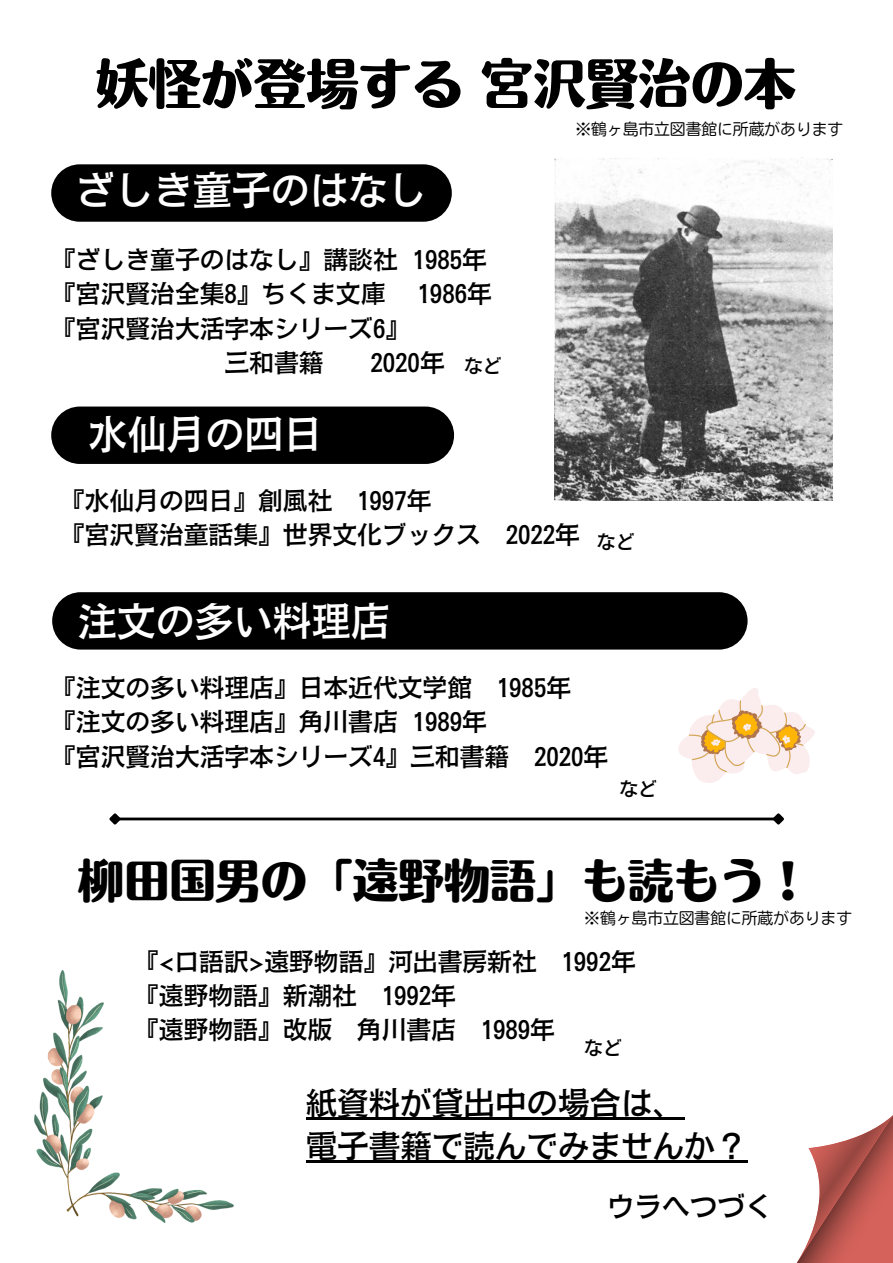
<style>
.page{position:relative;width:893px;height:1263px;background:#fff}
.page>*{position:absolute;margin:0;border:0;box-sizing:border-box;transform-origin:0 0}
.t1{font:52.57px "Motoya Ma Aporo Std W8";color:#000}
.t2{font:45.83px "Motoya Ma Aporo Std W8";color:#000}
.t3{font:39px "Motoya Tohitsu Std W4";color:#fff}
.t4{font:31.5px/43.7px "Motoya Tohitsu Std W4";color:#000}
.t5{font:27.67px "Motoya Tohitsu Std W4";color:#000}
.t6{font:24.75px/34.3px "Motoya Tohitsu Std W4";color:#000}
.t7{font:18.98px "Motoya Tohitsu Std W4";color:#000}
.t8{font:15.75px "Nud Motoya Maru Std W2 b";color:#000}
</style>
<div class="page">
<img style="left:554px;top:157px;width:278px;height:344px">
<img style="left:35px;top:970px;width:198px;height:253px">
<svg style="left:679px;top:688px;width:136px;height:95px"></svg>
<div style="left:51px;top:164px;width:401px;height:58px;background:#000;border-radius:29px"></div>
<div style="left:51px;top:407px;width:403px;height:57px;background:#000;border-radius:29px"></div>
<div style="left:52px;top:592px;width:695px;height:57px;background:#000;border-radius:29px"></div>
<svg style="left:796px;top:1115px;width:97px;height:148px"></svg>
<hr style="left:306px;top:1117px;width:378px;height:2px;background:#000">
<hr style="left:306px;top:1160px;width:441px;height:3px;background:#000">
<hr style="left:118px;top:817px;width:657px;height:3px;background:#000">
<svg style="left:109px;top:813px;width:14px;height:12px"></svg>
<svg style="left:770px;top:813px;width:14px;height:12px"></svg>
<h1 class="t1" style="left:96px;top:57px;width:701px">妖怪が登場する宮沢賢治の本</h1>
<h3 class="t3" style="left:76px;top:170px;width:352px">ざしき童子のはなし</h3>
<p class="t6" style="left:51px;top:242px;width:437px">『ざしき童子のはなし』講談社 1985年『宮沢賢治全集8』ちくま文庫</p>
<p class="t6" style="left:417px;top:277px;width:76px">1986年</p>
<p class="t6" style="left:224px;top:311px;width:187px;text-indent:-173px">『宮沢賢治大活字本シリーズ6』三和書籍</p>
<p class="t6" style="left:370px;top:345px;width:76px">2020年</p>
<h3 class="t3" style="left:88px;top:414px;width:224px">水仙月の四日</h3>
<p class="t7" style="left:464px;top:357px;width:39px">など</p>
<p class="t8" style="left:575px;top:121px;width:269px">※鶴ヶ島市立図書館に所蔵があります</p>
<p class="t6" style="left:60px;top:484px;width:521px">『水仙月の四日』創風社 1997年<br>『宮沢賢治童話集』世界文化ブックス 2022年</p>
<p class="t7" style="left:597px;top:532px;width:39px">など</p>
<h3 class="t3" style="left:78px;top:601px;width:313px">注文の多い料理店</h3>
<p class="t6" style="left:51px;top:670px;width:558px">『注文の多い料理店』日本近代文学館 1985年<br>『注文の多い料理店』角川書店 1989年<br>『宮沢賢治大活字本シリーズ4』三和書籍 2020年</p>
<p class="t7" style="left:619px;top:779px;width:39px">など</p>
<h2 class="t2" style="left:78px;top:858px;width:734px">柳田国男の「遠野物語」も読もう！</h2>
<p class="t8" style="left:584px;top:910px;width:269px">※鶴ヶ島市立図書館に所蔵があります</p>
<p class="t6" style="left:134px;top:944px;width:503px">『&lt;口語訳&gt;遠野物語』河出書房新社 1992年『遠野物語』新潮社 1992年<br>『遠野物語』改版 角川書店 1989年</p>
<p class="t7" style="left:584px;top:1038px;width:39px">など</p>
<p class="t4" style="left:306px;top:1081px;width:443px">紙資料が貸出中の場合は、<br>電子書籍で読んでみませんか？</p>
<p class="t5" style="left:607px;top:1192px;width:168px">ウラへつづく</p>
</div>
